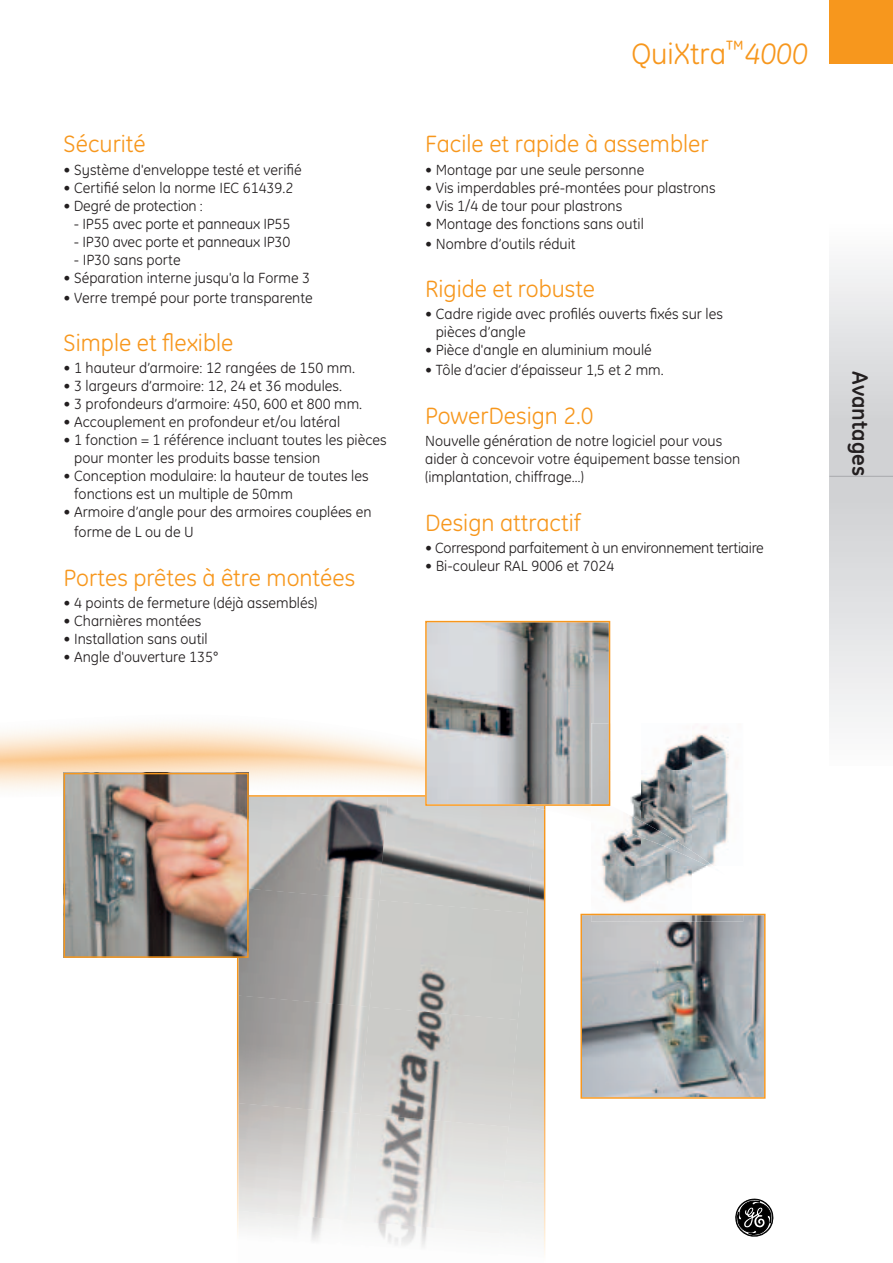
<style>
.page{position:relative;width:893px;height:1263px;background:#fff}
.page>*{position:absolute;margin:0;border:0;box-sizing:border-box;transform-origin:0 0}
.t1{font:30px "GE Inspira";color:#f7971d}
.t2{font:24px "GE Inspira";color:#f7971d}
.t3{font:700 22.5px "GE Inspira";color:#231f20}
.t4{font:15px/18px "GE Inspira";color:#231f20}
.t5{font:15px "GE Inspira";letter-spacing:-.02em;color:#231f20}
.s1{font-style:italic}
</style>
<div class="page">
<div style="left:829px;top:0;width:63px;height:64px;background:#f7971d"></div>
<svg style="left:735px;top:1198px;width:39px;height:39px"></svg>
<div style="left:829px;top:476px;width:63px;height:289px;background:linear-gradient(to bottom,#cdced1,#fbfbfc)"></div>
<div style="left:829px;top:187px;width:63px;height:289px;background:linear-gradient(to bottom,#fff,#c9cacd)"></div>
<hr style="left:829px;top:476px;width:63px;height:1px;background:#a8a9ad">
<img style="left:0;top:724px;width:591px;height:97px">
<svg style="left:237px;top:795px;width:308px;height:460px;background:#c4c3c1"></svg>
<svg style="left:425px;top:621px;width:185px;height:189px;background:#aeadac"></svg>
<svg style="left:580px;top:914px;width:185px;height:185px;background:#a1a4a5"></svg>
<img style="left:66px;top:775px;width:181px;height:181px">
<div style="left:64px;top:773px;width:185px;height:185px;border:1px solid #f7971d"></div>
<img style="left:610px;top:723px;width:120px;height:95px">
<img style="left:591px;top:818px;width:152px;height:104px">
<img style="left:591px;top:805px;width:89px;height:35px">
<img style="left:647px;top:840px;width:77px;height:35px">
<img style="left:591px;top:723px;width:19px;height:83px">
<img style="left:591px;top:914px;width:152px;height:1px">
<h2 class="t2" style="left:64px;top:135px;width:84px">Sécurité</h2>
<p class="t4" style="left:64px;top:162px;width:239px">• Système d'enveloppe testé et verifié</p>
<p class="t4" style="left:64px;top:180px;width:231px">• Certifié selon la norme IEC 61439.2</p>
<p class="t4" style="left:64px;top:198px;width:141px">• Degré de protection :</p>
<p class="t4" style="left:74px;top:216px;width:218px">- IP55 avec porte et panneaux IP55</p>
<p class="t4" style="left:74px;top:234px;width:218px">- IP30 avec porte et panneaux IP30</p>
<p class="t4" style="left:74px;top:252px;width:108px">- IP30 sans porte</p>
<p class="t4" style="left:64px;top:270px;width:248px">• Séparation interne jusqu'a la Forme 3</p>
<p class="t4" style="left:64px;top:290px;width:251px">• Verre trempé pour porte transparente</p>
<h2 class="t2" style="left:64px;top:334px;width:171px">Simple et flexible</h2>
<p class="t4" style="left:64px;top:361px;width:293px">• 1 hauteur d’armoire: 12 rangées de 150 mm.</p>
<p class="t4" style="left:64px;top:379px;width:280px">• 3 largeurs d’armoire: 12, 24 et 36 modules.</p>
<p class="t4" style="left:64px;top:397px;width:300px">• 3 profondeurs d’armoire: 450, 600 et 800 mm.</p>
<p class="t4" style="left:64px;top:415px;width:278px">• Accouplement en profondeur et/ou latéral</p>
<p class="t4" style="left:74px;top:433px;width:314px;text-indent:-11px">• 1 fonction = 1 référence incluant toutes les pièces pour monter les produits basse tension</p>
<p class="t4" style="left:74px;top:469px;width:296px;text-indent:-11px">• Conception modulaire: la hauteur de toutes les fonctions est un multiple de 50mm</p>
<p class="t4" style="left:74px;top:504px;width:299px;line-height:19.8px;text-indent:-11px">• Armoire d’angle pour des armoires couplées en forme de L ou de U</p>
<h2 class="t2" style="left:64px;top:569px;width:293px">Portes prêtes à être montées</h2>
<p class="t4" style="left:64px;top:596px;width:255px">• 4 points de fermeture (déjà assemblés)</p>
<p class="t4" style="left:64px;top:614px;width:139px">• Charnières montées</p>
<p class="t4" style="left:64px;top:632px;width:146px">• Installation sans outil</p>
<p class="t4" style="left:64px;top:650px;width:156px">• Angle d'ouverture 135°</p>
<h1 class="t1" style="left:631px;top:43px;width:178px">QuiXtra<sup>™</sup><span class="s1">4000</span></h1>
<h2 class="t2" style="left:425px;top:135px;width:285px">Facile et rapide à assembler</h2>
<p class="t4" style="left:425px;top:162px;width:221px">• Montage par une seule personne</p>
<p class="t4" style="left:425px;top:180px;width:292px">• Vis imperdables pré-montées pour plastrons</p>
<p class="t4" style="left:425px;top:198px;width:199px">• Vis 1/4 de tour pour plastrons</p>
<p class="t4" style="left:425px;top:216px;width:220px">• Montage des fonctions sans outil</p>
<p class="t4" style="left:425px;top:236px;width:152px">• Nombre d’outils réduit</p>
<h2 class="t2" style="left:425px;top:280px;width:171px">Rigide et robuste</h2>
<p class="t4" style="left:436px;top:307px;width:288px;text-indent:-11px">• Cadre rigide avec profilés ouverts fixés sur les pièces d’angle</p>
<p class="t4" style="left:425px;top:343px;width:228px">• Pièce d'angle en aluminium moulé</p>
<p class="t4" style="left:425px;top:363px;width:240px">• Tôle d’acier d’épaisseur 1,5 et 2 mm.</p>
<h2 class="t2" style="left:425px;top:407px;width:170px">PowerDesign 2.0</h2>
<p class="t4" style="left:425px;top:434px;width:316px">Nouvelle génération de notre logiciel pour vous aider à concevoir votre équipement basse tension (implantation, chiffrage…)</p>
<h2 class="t2" style="left:425px;top:514px;width:157px">Design attractif</h2>
<p class="t5" style="left:425px;top:542px;width:340px">• Correspond parfaitement à un environnement tertiaire</p>
<p class="t4" style="left:425px;top:558px;width:191px">• Bi-couleur RAL 9006 et 7024</p>
<h3 class="t3" style="left:868px;top:371px;width:106px;rotate:90deg">Avantages</h3>
</div>
